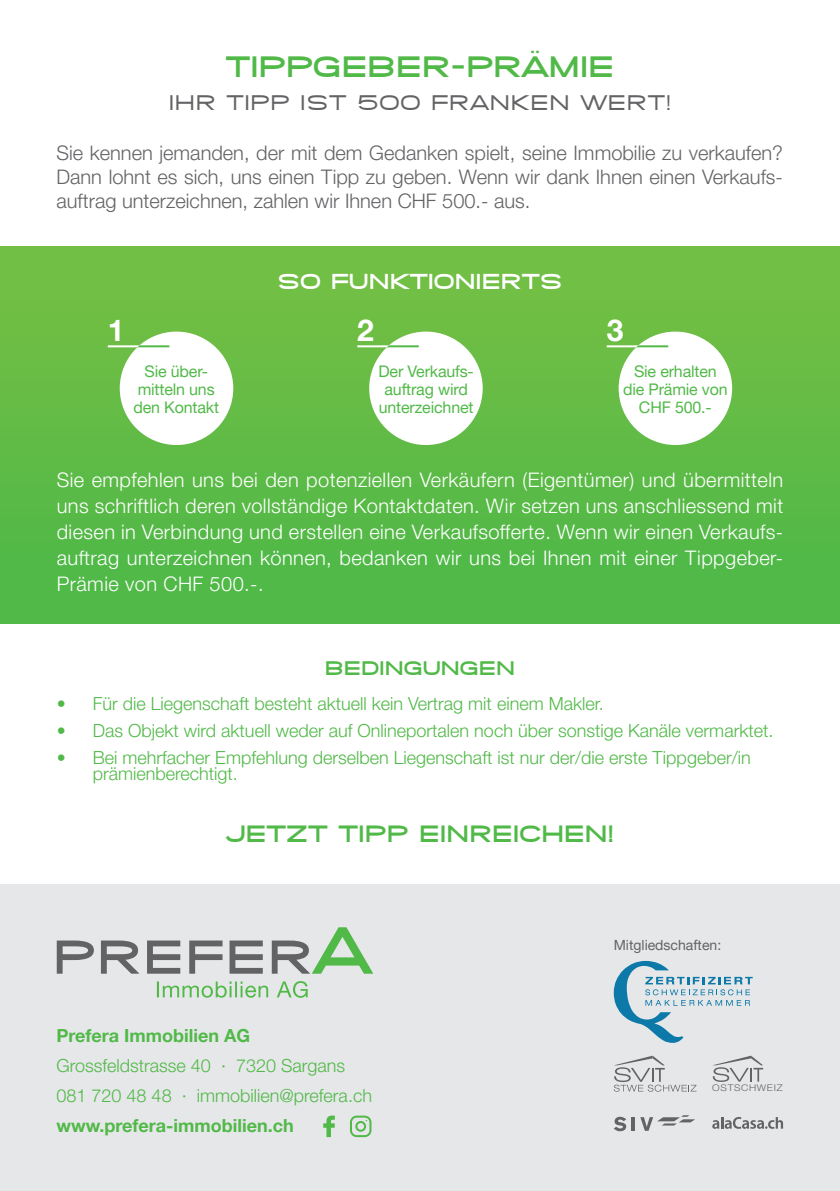
<style>
.page{position:relative;width:840px;height:1191px;background:#fff}
.page>*{position:absolute;margin:0;border:0;box-sizing:border-box;transform-origin:0 0}
.t1{font:800 30px "SF Grandezza";letter-spacing:.03em;color:#51b948}
.t2{font:700 30px "Helvetica Neue LT Pro";color:#fff}
.t3{font:800 24px "SF Grandezza";letter-spacing:.03em;color:#51b948}
.t4{font:500 22px "SF Grandezza";letter-spacing:.03em;color:#636366}
.t5{font:800 22px "SF Grandezza";letter-spacing:.03em;color:#fff}
.t6{font:300 20px/26px "Helvetica Neue LT Pro";letter-spacing:.02em;color:#fff;text-align:justify}
.t7{font:300 20px/24px "Helvetica Neue LT Pro";color:#636366;text-align:justify}
.t8{font:800 20px "SF Grandezza";letter-spacing:.03em;color:#51b948}
.t9{font:300 18px/30px "Helvetica Neue LT Pro";color:#51b948}
.t10{font:700 18px "Helvetica Neue LT Pro";color:#51b948}
.t11{font:16px/18px "Helvetica Neue LT Pro";letter-spacing:-.01em;color:#51b948;text-align:center}
.t12{font:14px "Helvetica Neue LT Pro";color:#636366}
.t13{font:300 9.2px "Helvetica Neue LT Pro";letter-spacing:.065em;color:#636366;scale:1.11 1}
</style>
<div class="page">
<div style="left:0;top:884px;width:839px;height:307px;background:#e6e7e9"></div>
<svg style="left:712px;top:1117px;width:70px;height:11px"></svg>
<svg style="left:712px;top:1055px;width:50px;height:27px"></svg>
<svg style="left:157px;top:981px;width:150px;height:16px"></svg>
<svg style="left:57px;top:927px;width:316px;height:46px"></svg>
<svg style="left:323px;top:1115px;width:11px;height:22px"></svg>
<svg style="left:350px;top:1115px;width:21px;height:22px"></svg>
<svg style="left:613px;top:1055px;width:83px;height:36px"></svg>
<svg style="left:614px;top:1116px;width:20px;height:15px"></svg>
<svg style="left:640px;top:1115px;width:54px;height:15px"></svg>
<svg style="left:613px;top:961px;width:139px;height:81px"></svg>
<div style="left:0;top:247px;width:839px;height:377px;background:linear-gradient(to bottom,#76bf44,#4db848)"></div>
<div style="left:120px;top:331px;width:113px;height:114px;background:#fff;border-radius:50%"></div>
<hr style="left:108px;top:345px;width:61px;height:2px;background:#fff">
<svg style="left:137px;top:345px;width:32px;height:2px"></svg>
<div style="left:369px;top:331px;width:113px;height:114px;background:#fff;border-radius:50%"></div>
<hr style="left:357px;top:345px;width:61px;height:2px;background:#fff">
<svg style="left:386px;top:345px;width:32px;height:2px"></svg>
<div style="left:618px;top:331px;width:113px;height:114px;background:#fff;border-radius:50%"></div>
<hr style="left:606px;top:345px;width:62px;height:2px;background:#fff">
<svg style="left:635px;top:345px;width:33px;height:2px"></svg>
<h1 class="t1" style="left:226px;top:48px;width:389px">TIPPGEBER-PRÄMIE</h1>
<p class="t4" style="left:168px;top:89px;width:504px">IHR TIPP IST 500 FRANKEN WERT!</p>
<p class="t7" style="left:56px;top:141px;width:727px">Sie kennen jemanden, der mit dem Gedanken spielt, seine Immobilie zu verkaufen?<br>Dann lohnt es sich, uns einen Tipp zu geben. Wenn wir dank Ihnen einen Verkaufs&shy;auftrag unterzeichnen, zahlen wir Ihnen CHF 500.- aus.</p>
<h1 class="t2" style="left:108px;top:311px;width:18px">1</h1>
<p class="t11" style="left:133px;top:362px;width:87px">Sie über&shy;mitteln uns den Kontakt</p>
<p class="t5" style="left:278px;top:267px;width:285px">SO FUNKTIONIERTS</p>
<h1 class="t2" style="left:357px;top:311px;width:18px">2</h1>
<p class="t11" style="left:378px;top:362px;width:97px">Der Verkaufs&shy;auftrag wird unterzeichnet</p>
<h1 class="t2" style="left:606px;top:311px;width:18px">3</h1>
<p class="t11" style="left:622px;top:362px;width:106px">Sie erhalten die Prämie von<br>CHF 500.-</p>
<p class="t6" style="left:57px;top:467px;width:727px">Sie empfehlen uns bei den potenziellen Verkäufern (Eigentümer) und übermitteln uns schriftlich deren vollständige Kontaktdaten. Wir setzen uns anschliessend mit diesen in Verbindung und erstellen eine Verkaufsofferte. Wenn wir einen Verkaufs&shy;auftrag unterzeichnen können, bedanken wir uns bei Ihnen mit einer Tippgeber-Prämie von CHF 500.-.</p>
<p class="t8" style="left:325px;top:655px;width:191px">BEDINGUNGEN</p>
<p class="t9" style="left:57px;top:688px;width:548px">• Für die Liegenschaft besteht aktuell kein Vertrag mit einem Makler.</p>
<p class="t9" style="left:57px;top:715px;width:717px">• Das Objekt wird aktuell weder auf Onlineportalen noch über sonstige Kanäle vermarktet.</p>
<p class="t9" style="left:93px;top:749px;width:659px;line-height:16px;text-indent:-36px">• Bei mehrfacher Empfehlung derselben Liegenschaft ist nur der/die erste Tippgeber/in prämienberechtigt.</p>
<p class="t3" style="left:226px;top:818px;width:389px">JETZT TIPP EINREICHEN!</p>
<p class="t10" style="left:56px;top:1024px;width:195px">Prefera Immobilien AG</p>
<p class="t9" style="left:56px;top:1050px;width:317px">Grossfeldstrasse 40 · 7320 Sargans<br>081 720 48 48 · immobilien@prefera.ch</p>
<p class="t10" style="left:56px;top:1114px;width:239px">www.prefera-immobilien.ch</p>
<p class="t12" style="left:613px;top:936px;width:109px">Mitgliedschaften:</p>
<p class="t13" style="left:711px;top:1082px;width:65px">OSTSCHWEIZ</p>
</div>
